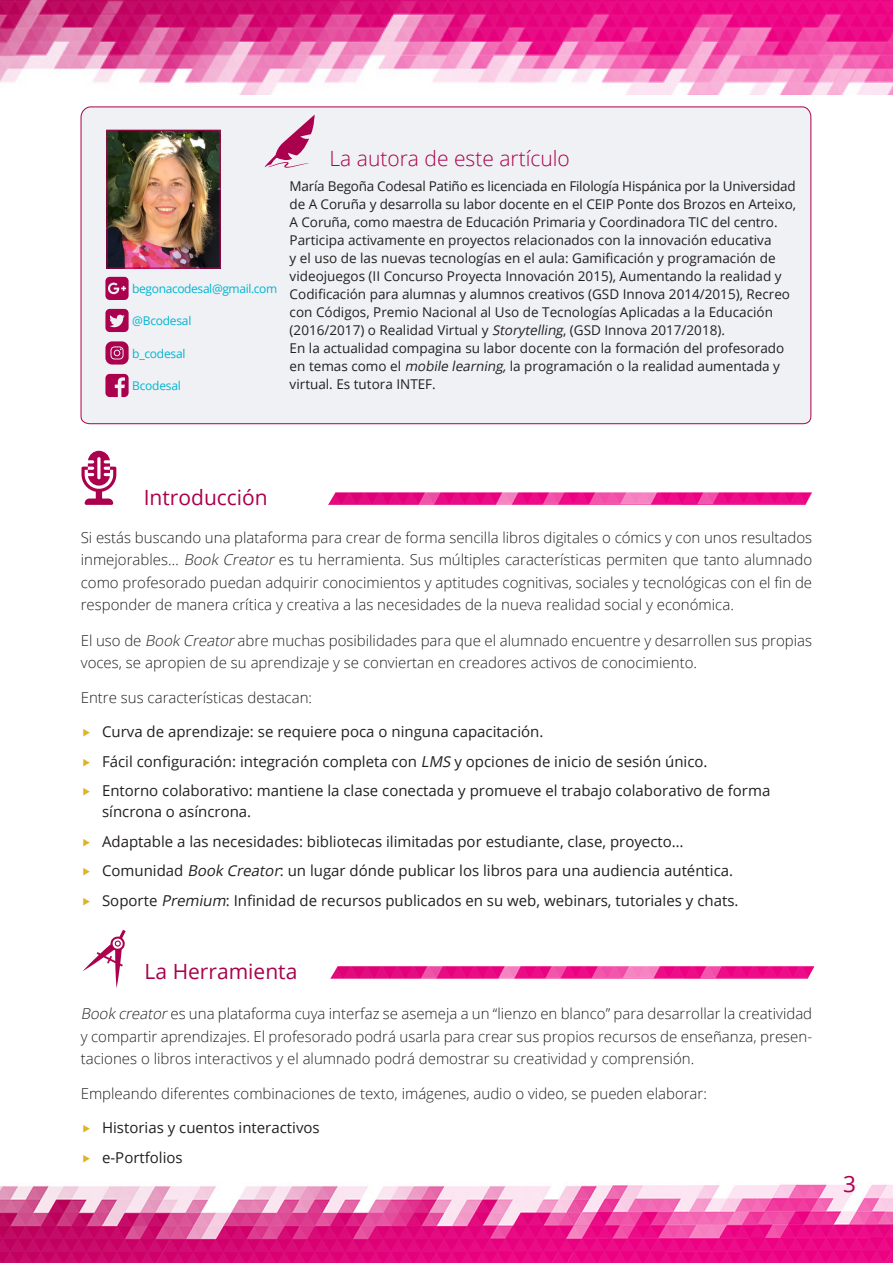
<style>
.page{position:relative;width:893px;height:1263px;background:#fff}
.page>*{position:absolute;margin:0;border:0;box-sizing:border-box;transform-origin:0 0}
.t1{font:22.5px "Open Sans";color:#aa004d}
.t2{font:21px "Open Sans";color:#aa004d}
.t3{font:300 21px "Open Sans";color:#aa004d}
.base{font:300 15px/22.5px "Open Sans";color:#231f20;text-align:justify}
.t4{font:15px/21px "Open Sans";color:#231f20}
.Estilo_de_párrafo_au{font:13.5px/18px "Open Sans";color:#231f20}
.Estilo_de_párrafo_au-2{font:12px "Open Sans";letter-spacing:-.02em;color:#00b5d3}
.s1{font-style:italic}
</style>
<div class="page">
<img style="left:0;top:1184px;width:847px;height:79px">
<img style="left:847px;top:1184px;width:46px;height:79px">
<img style="left:0;top:0;width:893px;height:94px">
<div style="left:80px;top:106px;width:732px;height:319px;background:#eff1f4"></div>
<svg style="left:265px;top:115px;width:50px;height:53px"></svg>
<svg style="left:81px;top:451px;width:35px;height:54px"></svg>
<svg style="left:83px;top:930px;width:43px;height:58px"></svg>
<img style="left:328px;top:492px;width:484px;height:13px">
<img style="left:330px;top:966px;width:484px;height:13px">
<img style="left:108px;top:132px;width:111px;height:135px">
<div style="left:106px;top:130px;width:115px;height:139px;border:1px solid #aa004d"></div>
<svg style="left:105px;top:277px;width:24px;height:23px"></svg>
<svg style="left:105px;top:309px;width:24px;height:23px"></svg>
<svg style="left:105px;top:341px;width:24px;height:24px"></svg>
<svg style="left:105px;top:374px;width:24px;height:23px"></svg>
<p class="Estilo_de_párrafo_au-2" style="left:132px;top:280px;width:147px">begonacodesal@gmail.com</p>
<p class="Estilo_de_párrafo_au-2" style="left:132px;top:312px;width:61px">@Bcodesal</p>
<p class="Estilo_de_párrafo_au-2" style="left:132px;top:345px;width:55px">b_codesal</p>
<p class="Estilo_de_párrafo_au-2" style="left:132px;top:377px;width:50px">Bcodesal</p>
<p class="t3" style="left:330px;top:144px;width:242px">La autora de este artículo</p>
<p class="Estilo_de_párrafo_au" style="left:290px;top:177px;width:508px;text-align:justify">María Begoña Codesal Patiño es licenciada en Filología Hispánica por la Universidad de A Coruña y desarrolla su labor docente en el CEIP Ponte dos Brozos en Arteixo, A Coruña, como maestra de Educación Primaria y Coordinadora TIC del centro.</p>
<p class="Estilo_de_párrafo_au" style="left:290px;top:231px;width:502px">Participa activamente en proyectos relacionados con la innovación educativa<br>y el uso de las nuevas tecnologías en el aula: Gamificación y programación de videojuegos (II Concurso Proyecta Innovación 2015), Aumentando la realidad y Codificación para alumnas y alumnos creativos (GSD Innova 2014/2015), Recreo con Códigos, Premio Nacional al Uso de Tecnologías Aplicadas a la Educación (2016/2017) o Realidad Virtual y <span class="s1">Storytelling</span>, (GSD Innova 2017/2018).</p>
<p class="Estilo_de_párrafo_au" style="left:290px;top:339px;width:496px">En la actualidad compagina su labor docente con la formación del profesorado en temas como el <span class="s1">mobile learning,</span>la programación o la realidad aumentada y virtual. Es tutora INTEF.</p>
<p class="t2" style="left:144px;top:483px;width:126px">Introducción</p>
<p class="base" style="left:81px;top:526px;width:733px">Si estás buscando una plataforma para crear de forma sencilla libros digitales o cómics y con unos resultados inmejorables… <span class="s1">Book Creator</span> es tu herramienta. Sus múltiples características permiten que tanto alumnado como profesorado puedan adquirir conocimientos y aptitudes cognitivas, sociales y tecnológicas con el fin de responder de manera crítica y creativa a las necesidades de la nueva realidad social y económica.</p>
<p class="base" style="left:81px;top:629px;width:733px">El uso de <span class="s1">Book Creator</span>abre muchas posibilidades para que el alumnado encuentre y desarrollen sus propias voces, se apropien de su aprendizaje y se conviertan en creadores activos de conocimiento.</p>
<p class="base" style="left:81px;top:686px;width:233px">Entre sus características destacan:</p>
<p class="t4" style="left:102px;top:721px;width:443px">Curva de aprendizaje: se requiere poca o ninguna capacitación.</p>
<p class="t4" style="left:102px;top:750px;width:607px">Fácil configuración: integración completa con <span class="s1">LMS</span> y opciones de inicio de sesión único.</p>
<p class="t4" style="left:102px;top:780px;width:670px">Entorno colaborativo: mantiene la clase conectada y promueve el trabajo colaborativo de forma síncrona o asíncrona.</p>
<p class="t4" style="left:102px;top:830px;width:583px">Adaptable a las necesidades: bibliotecas ilimitadas por estudiante, clase, proyecto…</p>
<p class="t4" style="left:102px;top:860px;width:633px">Comunidad <span class="s1">Book Creator</span>: un lugar dónde publicar los libros para una audiencia auténtica.</p>
<p class="t4" style="left:102px;top:889px;width:638px">Soporte <span class="s1">Premium</span>: Infinidad de recursos publicados en su web, webinars, tutoriales y chats.</p>
<p class="t2" style="left:145px;top:957px;width:154px">La Herramienta</p>
<p class="base" style="left:81px;top:1002px;width:733px"><span class="s1">Book creator</span>es una plataforma cuya interfaz se asemeja a un “lienzo en blanco” para desarrollar la creatividad y compartir aprendizajes. El profesorado podrá usarla para crear sus propios recursos de enseñanza, presen&shy;taciones o libros interactivos y el alumnado podrá demostrar su creatividad y comprensión.</p>
<p class="base" style="left:81px;top:1082px;width:628px">Empleando diferentes combinaciones de texto, imágenes, audio o video, se pueden elaborar:</p>
<p class="t4" style="left:102px;top:1117px;width:219px">Historias y cuentos interactivos</p>
<p class="t4" style="left:102px;top:1146px;width:82px">e-Portfolios</p>
<h1 class="t1" style="left:843px;top:1168px;width:14px">3</h1>
</div>
